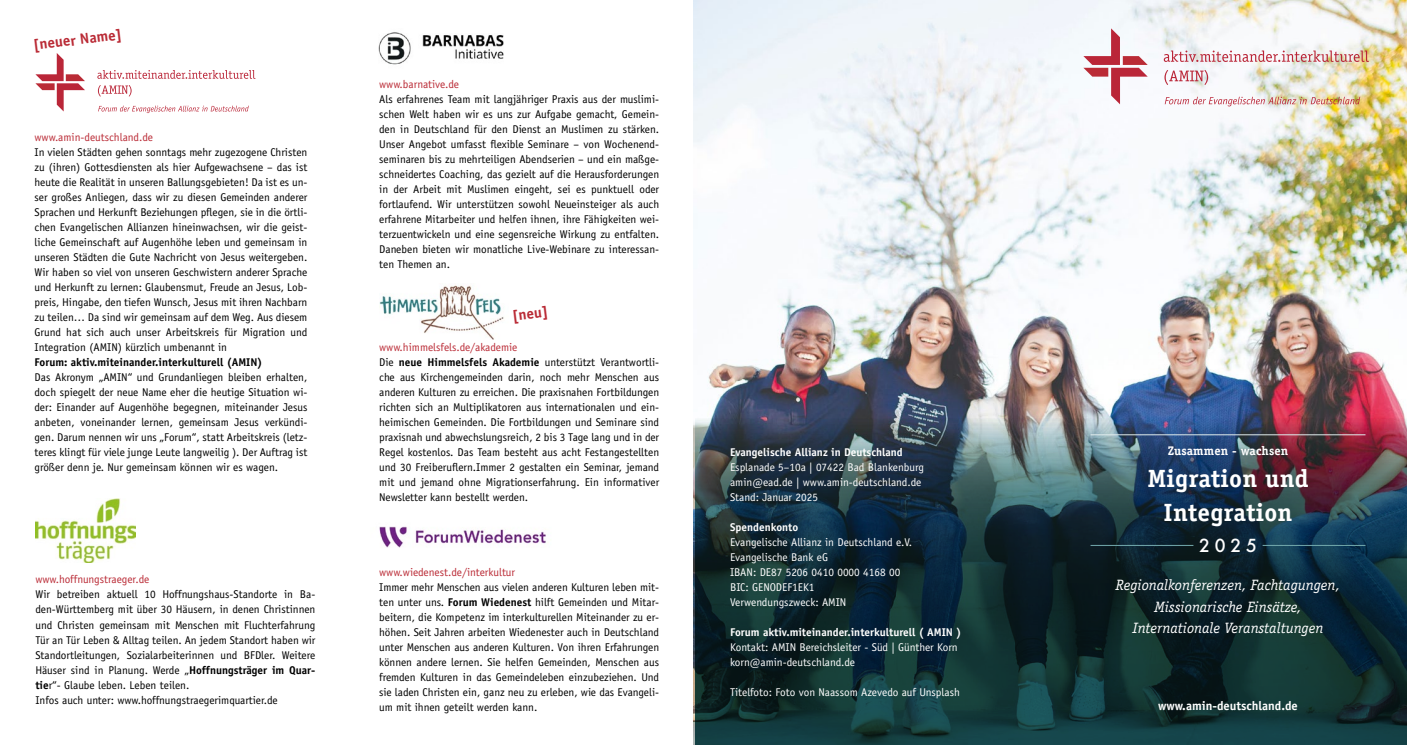
<style>
.page{position:relative;width:1407px;height:745px;background:#fff}
.page>*{position:absolute;margin:0;border:0;box-sizing:border-box;transform-origin:0 0}
.t1{font:700 25px/33.6px "Officina Serif Std";letter-spacing:.01em;color:#fff;text-align:center}
.t2{font:500 17.5px "Futura";color:#fff}
.t3{font:italic 15px/21.2px "Officina Serif Std";color:#fff;text-align:center}
.t4{font:700 15px "Officina Sans Std";color:#ba2b36}
.t5{font:700 12.5px "Officina Sans Std";color:#fff}
.t6{font:700 12.5px "Officina Serif Std";letter-spacing:.01em;color:#fff}
.t7{font:11.25px/15px "Officina Sans Std";color:#000;text-align:justify}
.t8{font:11.25px/15px "Officina Sans Std";color:#fff}
.t9{font:11.25px "Officina Sans Std";color:#ba2b36}
.t10{font:700 11.25px "Officina Sans Std";color:#fff}
.t11{font:700 11.25px "Officina Sans Std";color:#000}
.s1{font-weight:700}
.s2{color:#ba2b36}
</style>
<div class="page">
<img style="left:694px;top:0;width:713px;height:418px">
<img style="left:694px;top:418px;width:713px;height:326px">
<svg style="left:35px;top:53px;width:50px;height:58px"></svg>
<svg style="left:97px;top:70px;width:158px;height:9px"></svg>
<svg style="left:98px;top:85px;width:34px;height:11px"></svg>
<svg style="left:98px;top:105px;width:151px;height:8px"></svg>
<img style="left:379px;top:526px;width:167px;height:22px">
<img style="left:379px;top:285px;width:125px;height:54px">
<img style="left:378px;top:32px;width:126px;height:33px">
<img style="left:35px;top:498px;width:100px;height:64px">
<svg style="left:1083px;top:28px;width:64px;height:76px"></svg>
<svg style="left:1164px;top:50px;width:205px;height:12px"></svg>
<svg style="left:1164px;top:70px;width:44px;height:15px"></svg>
<svg style="left:1165px;top:97px;width:195px;height:9px"></svg>
<h3 class="t4" style="left:32px;top:36px;width:91px;rotate:-7deg">[neuer Name]</h3>
<p class="t9" style="left:35px;top:130px;width:120px">www.amin-deutschland.de</p>
<p class="t7" style="left:35px;top:144px;width:274px">In vielen Städten gehen sonntags mehr zugezogene Christen zu (ihren) Gottesdiensten als hier Aufgewachsene – das ist heute die Realität in unseren Ballungsgebieten! Da ist es un&shy;ser großes Anliegen, dass wir zu diesen Gemeinden anderer Sprachen und Herkunft Beziehungen pflegen, sie in die örtli&shy;chen Evangelischen Allianzen hineinwachsen, wir die geist&shy;liche Gemeinschaft auf Augenhöhe leben und gemeinsam in unseren Städten die Gute Nachricht von Jesus weitergeben.<br>Wir haben so viel von unseren Geschwistern anderer Sprache und Herkunft zu lernen: Glaubensmut, Freude an Jesus, Lob&shy;preis, Hingabe, den tiefen Wunsch, Jesus mit ihren Nachbarn zu teilen… Da sind wir gemeinsam auf dem Weg. Aus diesem Grund hat sich auch unser Arbeitskreis für Migration und Integration (AMIN) kürzlich umbenannt in</p>
<p class="t11" style="left:35px;top:355px;width:229px">Forum: aktiv.miteinander.interkulturell (AMIN)</p>
<p class="t7" style="left:35px;top:369px;width:274px">Das Akronym „AMIN“ und Grundanliegen bleiben erhalten, doch spiegelt der neue Name eher die heutige Situation wi&shy;der: Einander auf Augenhöhe begegnen, miteinander Jesus anbeten, voneinander lernen, gemeinsam Jesus verkündi&shy;gen. Darum nennen wir uns „Forum“, statt Arbeitskreis (letz&shy;teres klingt für viele junge Leute langweilig ). Der Auftrag ist größer denn je. Nur gemeinsam können wir es wagen.</p>
<p class="t9" style="left:35px;top:572px;width:115px">www.hoffnungstraeger.de</p>
<p class="t7" style="left:35px;top:586px;width:281px;text-align:left">Wir betreiben aktuell 10 Hoffnungshaus-Standorte in Ba&shy;den-Württemberg mit über 30 Häusern, in denen Christinnen und Christen gemeinsam mit Menschen mit Fluchterfahrung Tür an Tür Leben &amp; Alltag teilen. An jedem Standort haben wir Standortleitungen, Sozialarbeiterinnen und BFDler. Weitere Häuser sind in Planung. Werde „<span class="s1">Hoffnungsträger im Quar&shy;tie</span>r“- Glaube leben. Leben teilen.<br>Infos auch unter: www.hoffnungstraegerimquartier.de</p>
<p class="t9" style="left:379px;top:77px;width:81px">www.barnative.de</p>
<p class="t7" style="left:379px;top:92px;width:281px">Als erfahrenes Team mit langjähriger Praxis aus der muslimi&shy;schen Welt haben wir es uns zur Aufgabe gemacht, Gemein&shy;den in Deutschland für den Dienst an Muslimen zu stärken.<br>Unser Angebot umfasst flexible Seminare – von Wochenend&shy;seminaren bis zu mehrteiligen Abendserien – und ein maßge&shy;schneidertes Coaching, das gezielt auf die Herausforderungen in der Arbeit mit Muslimen eingeht, sei es punktuell oder fortlaufend. Wir unterstützen sowohl Neueinsteiger als auch erfahrene Mitarbeiter und helfen ihnen, ihre Fähigkeiten wei&shy;terzuentwickeln und eine segensreiche Wirkung zu entfalten.<br>Daneben bieten wir monatliche Live-Webinare zu interessan&shy;ten Themen an.</p>
<h3 class="t4" style="left:511px;top:306px;width:38px;rotate:-7deg">[neu]</h3>
<p class="t7" style="left:379px;top:339px;width:281px;text-align:left"><span class="s2">www.himmelsfels.de/akademie<br></span>Die <span class="s1">neue Himmelsfels Akademie</span> unterstützt Verantwortli&shy;che aus Kirchengemeinden darin, noch mehr Menschen aus anderen Kulturen zu erreichen. Die praxisnahen Fortbildungen richten sich an Multiplikatoren aus internationalen und ein&shy;heimischen Gemeinden. Die Fortbildungen und Seminare sind praxisnah und abwechslungsreich, 2 bis 3 Tage lang und in der Regel kostenlos. Das Team besteht aus acht Festangestellten und 30 Freiberuflern.Immer 2 gestalten ein Seminar, jemand mit und jemand ohne Migrationserfahrung. Ein informativer Newsletter kann bestellt werden.</p>
<p class="t9" style="left:379px;top:565px;width:137px">www.wiedenest.de/interkultur</p>
<p class="t7" style="left:379px;top:579px;width:281px">Immer mehr Menschen aus vielen anderen Kulturen leben mit&shy;ten unter uns. <span class="s1">Forum Wiedenest</span> hilft Gemeinden und Mitar&shy;beitern, die Kompetenz im interkulturellen Miteinander zu er&shy;höhen. Seit Jahren arbeiten Wiedenester auch in Deutschland unter Menschen aus anderen Kulturen. Von ihren Erfahrungen können andere lernen. Sie helfen Gemeinden, Menschen aus fremden Kulturen in das Gemeindeleben einzubeziehen. Und sie laden Christen ein, ganz neu zu erleben, wie das Evangeli&shy;um mit ihnen geteilt werden kann.</p>
<p class="t10" style="left:730px;top:445px;width:174px">Evangelische Allianz in Deutschland</p>
<p class="t8" style="left:730px;top:459px;width:196px">Esplanade 5–10a | 07422 Bad Blankenburg amin@ead.de | www.amin-deutschland.de<br>Stand: Januar 2025</p>
<p class="t10" style="left:730px;top:520px;width:70px">Spendenkonto</p>
<p class="t8" style="left:730px;top:534px;width:184px">Evangelische Allianz in Deutschland e.V.<br>Evangelische Bank eG<br>IBAN: DE87 5206 0410 0000 4168 00<br>BIC: GENODEF1EK1<br>Verwendungszweck: AMIN</p>
<p class="t10" style="left:730px;top:625px;width:233px">Forum aktiv.miteinander.interkulturell ( AMIN )</p>
<p class="t8" style="left:730px;top:639px;width:229px">Kontakt: AMIN Bereichsleiter - Süd | Günther Korn korn@amin-deutschland.de</p>
<p class="t8" style="left:730px;top:684px;width:231px">Titelfoto: Foto von Naassom Azevedo auf Unsplash</p>
<p class="t6" style="left:1168px;top:442px;width:122px">Zusammen - wachsen</p>
<h1 class="t1" style="left:1147px;top:461px;width:163px">Migration und<br>Integration</h1>
<h2 class="t2" style="left:1199px;top:533px;width:59px">2025</h2>
<h3 class="t3" style="left:1116px;top:574px;width:226px">Regionalkonferenzen, Fachtagungen,<br>Missionarische Einsätze,<br>Internationale Veranstaltungen</h3>
<p class="t5" style="left:1158px;top:697px;width:141px">www.amin-deutschland.de</p>
</div>
